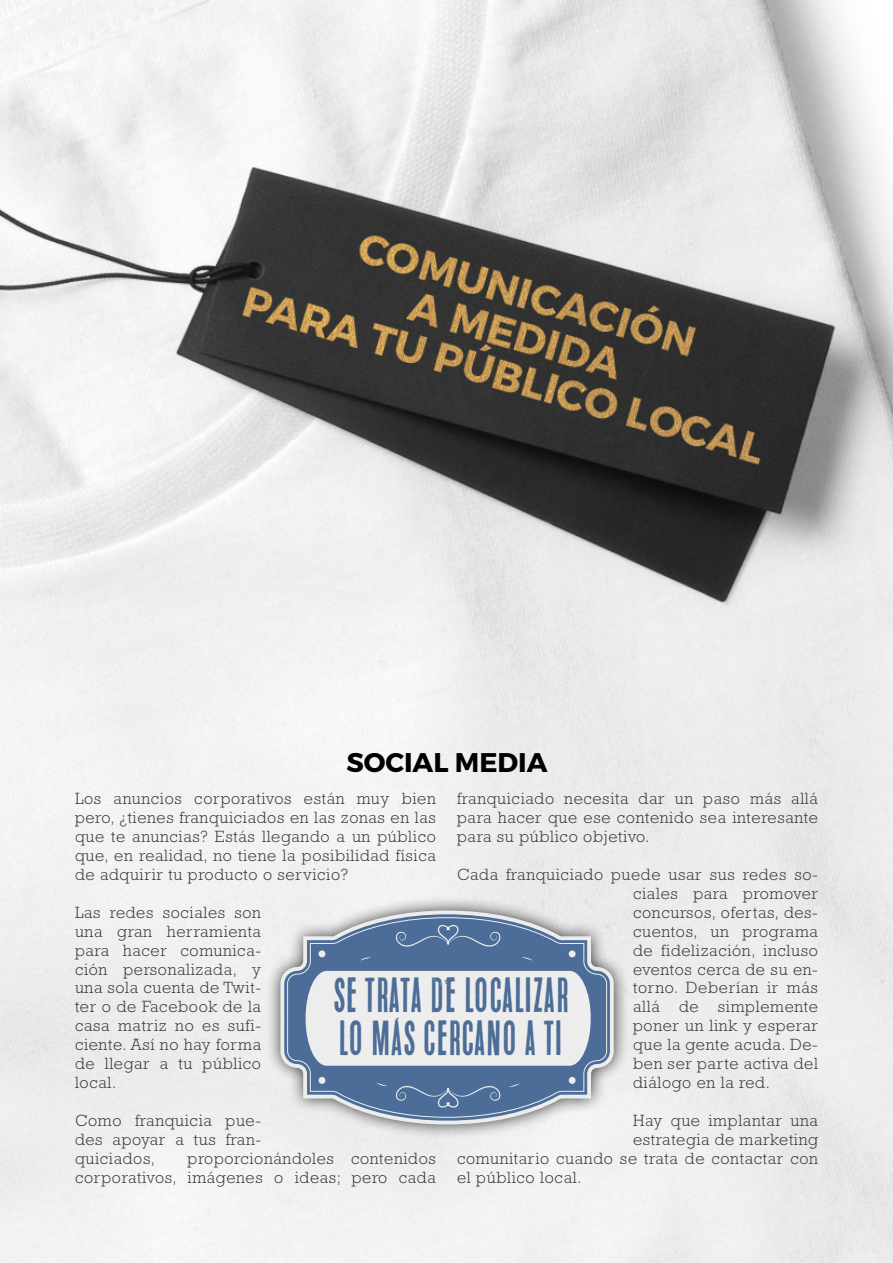
<style>
.page{position:relative;width:893px;height:1263px;background:#fff}
.page>*{position:absolute;margin:0;border:0;box-sizing:border-box;transform-origin:0 0}
.t1{font:41.25px "White Elephant";color:#4c6d97}
.t2{font:700 27px "Montserrat";color:#000}
.t3{font:300 16.5px/19px "Rockwell Std";letter-spacing:.04em;color:#333;text-align:justify}
</style>
<div class="page">
<img style="left:0;top:1px;width:893px;height:1262px">
<div style="left:265px;top:895px;width:364px;height:244px;background:#000;opacity:.75"></div>
<svg style="left:279px;top:908px;width:337px;height:218px"></svg>
<svg style="left:287px;top:917px;width:321px;height:201px"></svg>
<div style="left:318px;top:950px;width:7px;height:7px;background:#ededed;border-radius:50%"></div>
<div style="left:569px;top:950px;width:7px;height:7px;background:#ededed;border-radius:50%"></div>
<div style="left:318px;top:1077px;width:7px;height:7px;background:#ededed;border-radius:50%"></div>
<div style="left:569px;top:1077px;width:7px;height:7px;background:#ededed;border-radius:50%"></div>
<svg style="left:509px;top:1083px;width:11px;height:4px"></svg>
<svg style="left:376px;top:1083px;width:11px;height:3px"></svg>
<svg style="left:360px;top:957px;width:11px;height:3px"></svg>
<svg style="left:522px;top:957px;width:11px;height:3px"></svg>
<div style="left:306px;top:971px;width:285px;height:95px;background:#ededed"></div>
<svg style="left:396px;top:924px;width:105px;height:23px"></svg>
<svg style="left:396px;top:1086px;width:105px;height:22px"></svg>
<p class="t2" style="left:347px;top:745px;width:203px">SOCIAL MEDIA</p>
<p class="t3" style="left:75px;top:789px;width:362px">Los anuncios corporativos están muy bien pero, ¿tienes franquiciados en las zonas en las que te anuncias? Estás llegando a un público que, en realidad, no tiene la posibilidad física de adquirir tu producto o servicio?</p>
<p class="t3" style="left:75px;top:902px;width:188px">Las redes sociales son una gran herramienta para hacer comunica&shy;ción personalizada, y una sola cuenta de Twit&shy;ter o de Facebook de la casa matriz no es sufi&shy;ciente. Así no hay forma de llegar a tu público local.</p>
<p class="t3" style="left:75px;top:1111px;width:188px">Como franquicia pue&shy;des apoyar a tus fran&shy;quiciados,</p>
<p class="t3" style="left:457px;top:789px;width:362px">franquiciado necesita dar un paso más allá para hacer que ese contenido sea interesante para su público objetivo.</p>
<p class="t3" style="left:633px;top:864px;width:186px;text-indent:-176px">Cada franquiciado puede usar sus redes so&shy;ciales para promover concursos, ofertas, des&shy;cuentos, un programa de fidelización, incluso eventos cerca de su en&shy;torno. Deberían ir más allá de simplemente poner un link y esperar que la gente acuda. De&shy;ben ser parte activa del diálogo en la red.</p>
<p class="t3" style="left:633px;top:1111px;width:186px">Hay que implantar una</p>
<p class="t3" style="left:633px;top:1130px;width:186px">estrategia de marketing</p>
<p class="t3" style="left:457px;top:1149px;width:362px">comunitario cuando se trata de contactar con</p>
<p class="t3" style="left:457px;top:1168px;width:126px">el público local.</p>
<p class="t1" style="left:333px;top:974px;width:237px">SE TRATA DE LOCALIZAR</p>
<p class="t1" style="left:338px;top:1018px;width:227px">LO MÁS CERCANO A TI</p>
<p class="t3" style="left:75px;top:1149px;width:362px;text-align:right">proporcionándoles contenidos<br>corporativos, imágenes o ideas; pero cada</p>
</div>
